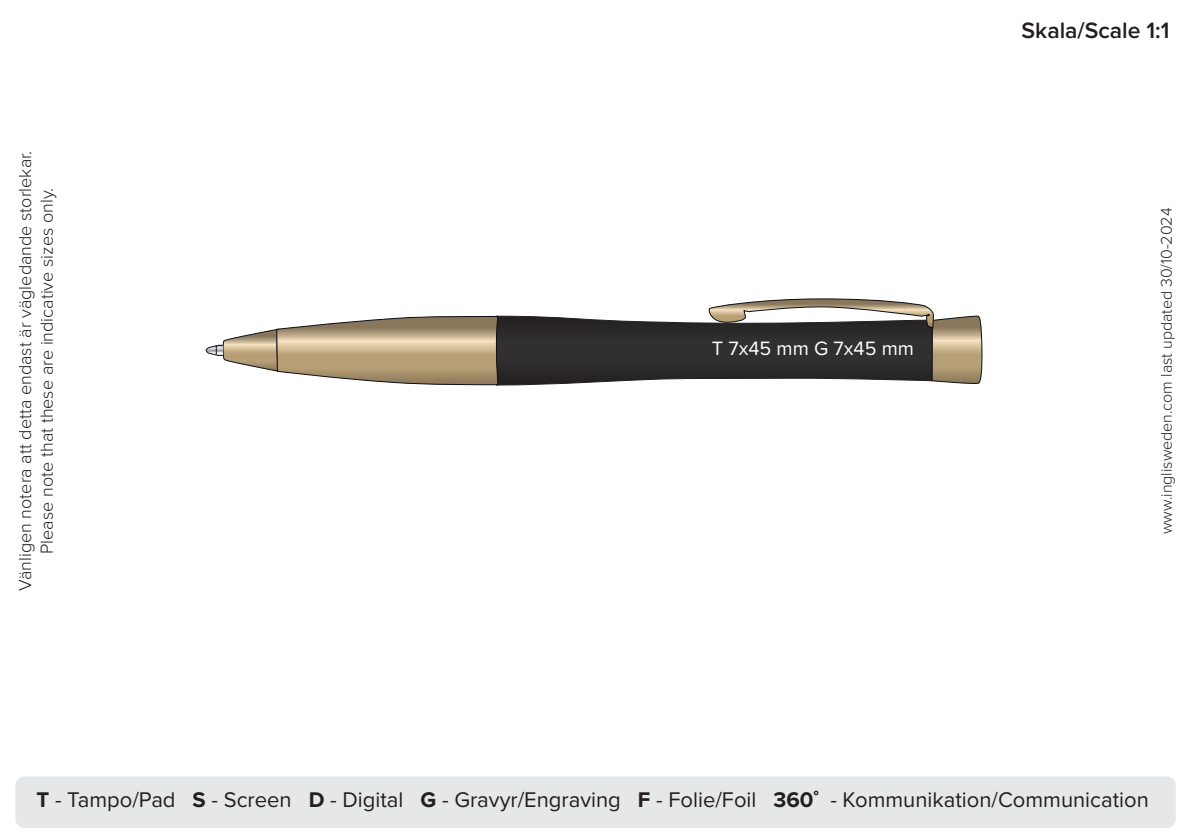
<style>
.page{position:relative;width:1191px;height:840px;background:#fff}
.page>*{position:absolute;margin:0;border:0;box-sizing:border-box;transform-origin:0 0}
.t1{font:600 23px "Proxima Nova";color:#231f20}
.t2{font:22px "Proxima Nova";color:#231f20}
.t3{font:20px "Proxima Nova";color:#fff}
.t4{font:300 18px/21.6px "Proxima Nova";color:#231f20;text-align:center}
.t5{font:300 16px "Proxima Nova";color:#231f20}
.s1{font-weight:700}
</style>
<div class="page">
<div style="left:15px;top:776px;width:1160px;height:51px;background:#e6e7e9;border-radius:9px"></div>
<svg style="left:205px;top:298px;width:778px;height:88px"></svg>
<p class="t4" style="left:13px;top:590px;width:441px;rotate:-90deg">Vänligen notera att detta endast är vägledande storlekar.<br>Please note that these are indicative sizes only.</p>
<p class="t3" style="left:712px;top:333px;width:204px">T 7x45 mm G 7x45 mm</p>
<p class="t1" style="left:1021px;top:13px;width:150px">Skala/Scale 1:1</p>
<p class="t5" style="left:1154px;top:534px;width:328px;rotate:-90deg">www.inglisweden.com last updated 30/10-2024</p>
<p class="t2" style="left:37px;top:783px;width:1113px"><span class="s1">T</span> - Tampo/Pad <span class="s1">S</span> - Screen <span class="s1">D</span> - Digital <span class="s1">G</span> - Gravyr/Engraving <span class="s1">F</span> - Folie/Foil <span class="s1">360˚</span> - Kommunikation/Communication</p>
</div>
